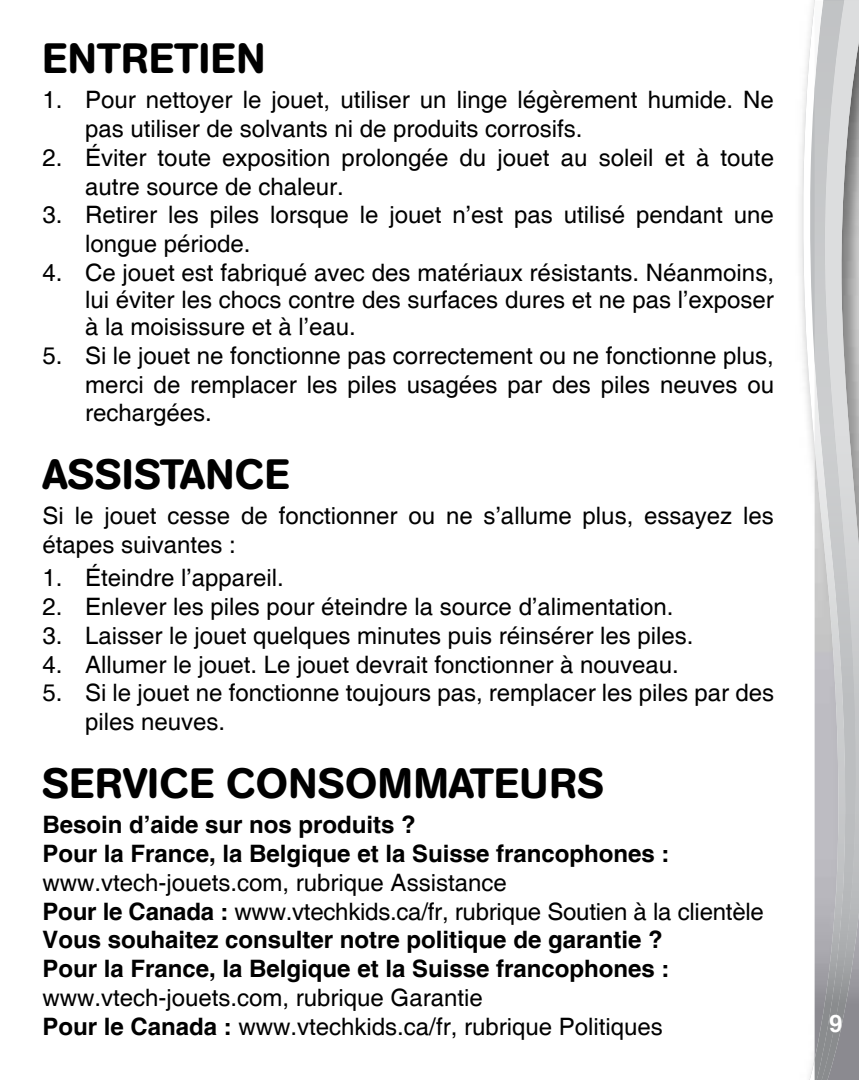
<style>
.page{position:relative;width:859px;height:1080px;background:#fff}
.page>*{position:absolute;margin:0;border:0;box-sizing:border-box;transform-origin:0 0}
.t1{font:500 42px "AG Book Rounded";letter-spacing:.02em;color:#000}
.t2{font:24px/28.8px "Helvetica";color:#000}
.t3{font:700 24px/28.8px "Helvetica";color:#000}
.t4{font:700 24px "Helvetica";color:#fff}
.s1{font-weight:400}
.s2{font-weight:700}
</style>
<div class="page">
<svg style="left:802px;top:0;width:13px;height:1080px"></svg>
<img style="left:858px;top:3px;width:1px;height:1077px">
<img style="left:848px;top:3px;width:10px;height:1077px">
<svg style="left:823px;top:0;width:36px;height:3px"></svg>
<img style="left:815px;top:1px;width:33px;height:1079px">
<h1 class="t1" style="left:43px;top:33px;width:224px">ENTRETIEN</h1>
<p class="t2" style="left:85px;top:86px;width:690px;text-indent:-43px">1. Pour nettoyer le jouet, utiliser un linge légèrement humide. Ne pas utiliser de solvants ni de produits corrosifs.</p>
<p class="t2" style="left:85px;top:144px;width:690px;text-indent:-43px">2. Éviter toute exposition prolongée du jouet au soleil et à toute autre source de chaleur.</p>
<p class="t2" style="left:85px;top:201px;width:690px;text-indent:-43px">3. Retirer les piles lorsque le jouet n’est pas utilisé pendant une longue période.</p>
<p class="t2" style="left:85px;top:260px;width:690px;line-height:27px;text-align:justify;text-indent:-43px">4. Ce jouet est fabriqué avec des matériaux résistants. Néanmoins, lui éviter les chocs contre des surfaces dures et ne pas l’exposer à la moisissure et à l’eau.</p>
<p class="t2" style="left:85px;top:342px;width:690px;text-align:justify;text-indent:-43px">5. Si le jouet ne fonctionne pas correctement ou ne fonctionne plus, merci de remplacer les piles usagées par des piles neuves ou rechargées.</p>
<h1 class="t1" style="left:43px;top:450px;width:248px">ASSISTANCE</h1>
<p class="t2" style="left:43px;top:502px;width:733px">Si le jouet cesse de fonctionner ou ne s’allume plus, essayez les étapes suivantes :</p>
<p class="t2" style="left:43px;top:564px;width:243px">1. Éteindre l’appareil.</p>
<p class="t2" style="left:43px;top:593px;width:632px">2. Enlever les piles pour éteindre la source d’alimentation.</p>
<p class="t2" style="left:43px;top:622px;width:652px">3. Laisser le jouet quelques minutes puis réinsérer les piles.</p>
<p class="t2" style="left:43px;top:651px;width:638px">4. Allumer le jouet. Le jouet devrait fonctionner à nouveau.</p>
<p class="t2" style="left:85px;top:679px;width:690px;text-indent:-43px">5. Si le jouet ne fonctionne toujours pas, remplacer les piles par des piles neuves.</p>
<h1 class="t1" style="left:43px;top:758px;width:563px">SERVICE CONSOMMATEURS</h1>
<p class="t3" style="left:43px;top:810px;width:628px">Besoin d’aide sur nos produits ?<br>Pour la France, la Belgique et la Suisse francophones :</p>
<p class="t3" style="left:43px;top:868px;width:723px"><span class="s1">www.vtech-jouets.com, rubrique Assistance<br></span>Pour le Canada : <span class="s1">www.vtechkids.ca/fr, rubrique Soutien à la clientèle </span>Vous souhaitez consulter notre politique de garantie ?<br>Pour la France, la Belgique et la Suisse francophones :</p>
<p class="t2" style="left:43px;top:984px;width:622px">www.vtech-jouets.com, rubrique Garantie<br><span class="s2">Pour le Canada :</span> www.vtechkids.ca/fr, rubrique Politiques</p>
<p class="t4" style="left:829px;top:1008px;width:15px">9</p>
</div>
